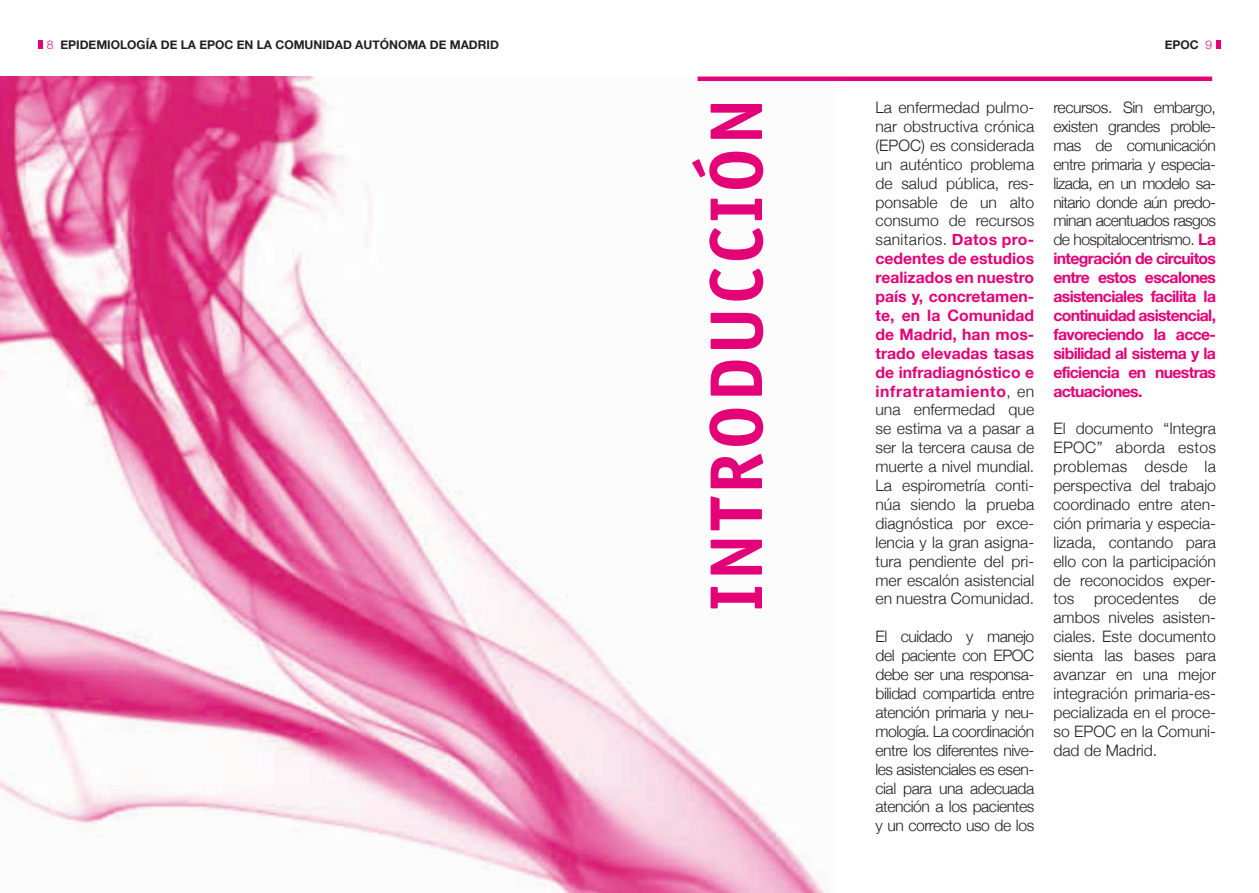
<style>
.page{position:relative;width:1259px;height:893px;background:#fff}
.page>*{position:absolute;margin:0;border:0;box-sizing:border-box;transform-origin:0 0}
.t1{font:700 75px "Officina Sans";letter-spacing:.04em;color:#e40278}
.t2{font:300 15.75px/18.9px "Helvetica Neue";color:#231f20;text-align:justify}
.t3{font:700 12px "Helvetica Neue";color:#231f20}
.s1{font-weight:300;color:#e40278}
.s2{font-weight:700;color:#e40278}
</style>
<div class="page">
<svg style="left:39px;top:41px;width:4px;height:8px"></svg>
<svg style="left:1216px;top:41px;width:4px;height:8px"></svg>
<img style="left:0;top:76px;width:836px;height:817px">
<hr style="left:697px;top:77px;width:515px;height:4px;background:#e40278">
<p class="t3" style="left:47px;top:37px;width:453px"><span class="s1">8</span> EPIDEMIOLOGÍA DE LA EPOC EN LA COMUNIDAD AUTÓNOMA DE MADRID</p>
<p class="t3" style="left:1164px;top:37px;width:49px">EPOC <span class="s1">9</span></p>
<h1 class="t1" style="left:705px;top:611px;width:515px;rotate:-90deg">INTRODUCCIÓN</h1>
<p class="t2" style="left:875px;top:98px;width:160px">La enfermedad pulmo&shy;nar obstructiva crónica (EPOC) es considerada un auténtico problema de salud pública, res&shy;ponsable de un alto consumo de recursos sanitarios. <span class="s2">Datos pro&shy;cedentes de estudios realizados en nuestro país y, concretamen&shy;te, en la Comunidad de Madrid, han mos&shy;trado elevadas tasas de infradiagnóstico e infratratamiento</span>, en una enfermedad que se estima va a pasar a ser la tercera causa de muerte a nivel mundial.<br>La espirometría conti&shy;núa siendo la prueba diagnóstica por exce&shy;lencia y la gran asigna&shy;tura pendiente del pri&shy;mer escalón asistencial en nuestra Comunidad.</p>
<p class="t2" style="left:875px;top:627px;width:160px">El cuidado y manejo del paciente con EPOC debe ser una responsa&shy;bilidad compartida entre atención primaria y neu&shy;mología. La coordinación entre los diferentes nive&shy;les asistenciales es esen&shy;cial para una adecuada atención a los pacientes y un correcto uso de los</p>
<p class="t2" style="left:1053px;top:98px;width:164px">recursos. Sin embargo, existen grandes proble&shy;mas de comunicación entre primaria y especia&shy;lizada, en un modelo sa&shy;nitario donde aún predo&shy;minan acentuados rasgos de hospitalocentrismo. <span class="s2">La integración de circuitos entre estos escalones asistenciales facilita la continuidad asistencial, favoreciendo la acce&shy;sibilidad al sistema y la eficiencia en nuestras actuaciones.</span></p>
<p class="t2" style="left:1053px;top:419px;width:164px">El documento “Integra EPOC” aborda estos problemas desde la perspectiva del trabajo coordinado entre aten&shy;ción primaria y especia&shy;lizada, contando para ello con la participación de reconocidos exper&shy;tos</p>
<p class="t2" style="left:1053px;top:589px;width:164px;text-indent:145px">de ambos niveles asisten&shy;ciales. Este documento sienta las bases para avanzar en una mejor integración primaria-es&shy;pecializada en el proce&shy;so EPOC en la Comuni&shy;dad de Madrid.</p>
<p class="t2" style="left:1094px;top:589px;width:86px">procedentes</p>
</div>
